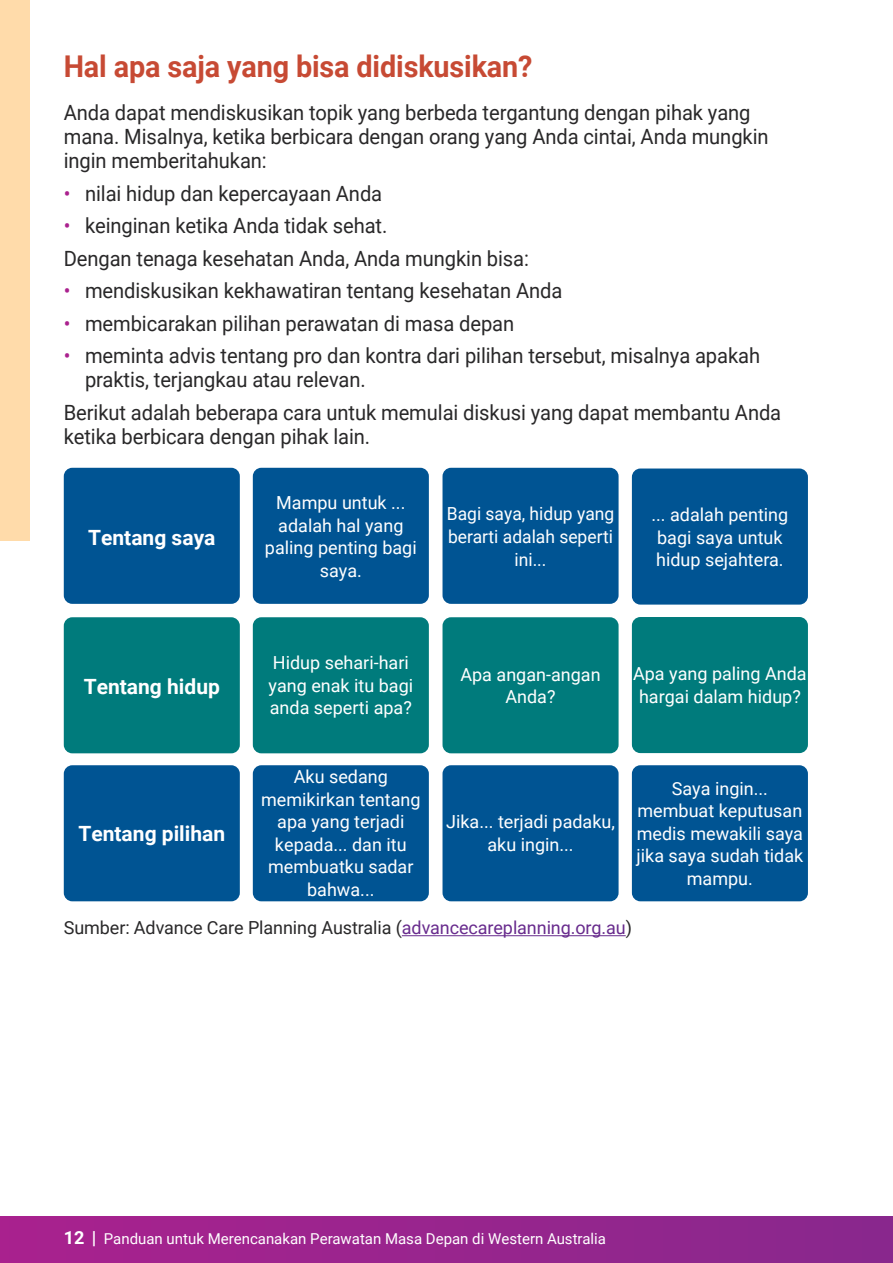
<style>
.page{position:relative;width:893px;height:1263px;background:#fff}
.page>*{position:absolute;margin:0;border:0;box-sizing:border-box;transform-origin:0 0}
.t1{font:700 30px "Roboto";letter-spacing:-.005em;color:#c74a34;scale:.96 1}
.t2{font:21px/24px "Roboto";letter-spacing:-.005em;color:#292829;scale:.96 1}
.t3{font:700 21px "Roboto";color:#fff}
.t4{font:18px/22.5px "Roboto";color:#fff;text-align:center}
.t5{font:18px "Roboto";letter-spacing:-.005em;color:#292829}
.t6{font:15px "Roboto";color:#fff}
.s1{color:#aa218e}
.s2{color:#682b8d}
.s3{font-weight:700;font-size:18px}
</style>
<div class="page">
<div style="left:0;top:1216px;width:893px;height:47px;background:linear-gradient(to right,#a9218e,#88288d)"></div>
<hr style="left:402px;top:935px;width:224px;height:1px;background:#682b8d">
<div style="left:632px;top:617px;width:176px;height:136px;background:#007b7c;border-radius:9px"></div>
<div style="left:442px;top:617px;width:177px;height:136px;background:#007b7c;border-radius:9px"></div>
<div style="left:253px;top:617px;width:176px;height:136px;background:#007b7c;border-radius:9px"></div>
<div style="left:64px;top:617px;width:176px;height:136px;background:#007b7c;border-radius:9px"></div>
<div style="left:253px;top:468px;width:176px;height:136px;background:#005493;border-radius:9px"></div>
<div style="left:442px;top:765px;width:177px;height:136px;background:#005493;border-radius:9px"></div>
<div style="left:253px;top:765px;width:176px;height:136px;background:#005493;border-radius:9px"></div>
<div style="left:632px;top:468px;width:176px;height:137px;background:#005493;border-radius:9px"></div>
<div style="left:442px;top:468px;width:177px;height:136px;background:#005493;border-radius:9px"></div>
<div style="left:632px;top:765px;width:176px;height:136px;background:#005493;border-radius:9px"></div>
<div style="left:64px;top:765px;width:176px;height:136px;background:#005493;border-radius:9px"></div>
<div style="left:64px;top:468px;width:176px;height:136px;background:#005493;border-radius:9px"></div>
<div style="left:0;top:0;width:30px;height:540px;background:#ffdbaa"></div>
<h1 class="t1" style="left:64px;top:46px;width:490px">Hal apa saja yang bisa didiskusikan?</h1>
<p class="t2" style="left:64px;top:100px;width:736px">Anda dapat mendiskusikan topik yang berbeda tergantung dengan pihak yang mana. Misalnya, ketika berbicara dengan orang yang Anda cintai, Anda mungkin ingin memberitahukan:</p>
<p class="t2" style="left:64px;top:180px;width:333px"><span class="s1">•</span> nilai hidup dan kepercayaan Anda</p>
<p class="t2" style="left:64px;top:208px;width:486px;line-height:32.5px"><span class="s1">•</span> keinginan ketika Anda tidak sehat.<br>Dengan tenaga kesehatan Anda, Anda mungkin bisa:</p>
<p class="t2" style="left:64px;top:278px;width:521px"><span class="s1">•</span> mendiskusikan kekhawatiran tentang kesehatan Anda</p>
<p class="t2" style="left:64px;top:310px;width:471px"><span class="s1">•</span> membicarakan pilihan perawatan di masa depan</p>
<p class="t2" style="left:85px;top:343px;width:705px;text-indent:-21px"><span class="s1">•</span> meminta advis tentang pro dan kontra dari pilihan tersebut, misalnya apakah praktis, terjangkau atau relevan.</p>
<p class="t2" style="left:64px;top:399px;width:749px">Berikut adalah beberapa cara untuk memulai diskusi yang dapat membantu Anda ketika berbicara dengan pihak lain.</p>
<p class="t3" style="left:88px;top:522px;width:129px">Tentang saya</p>
<p class="t4" style="left:265px;top:491px;width:153px">Mampu untuk ... adalah hal yang paling penting bagi saya.</p>
<p class="t4" style="left:447px;top:502px;width:169px">Bagi saya, hidup yang berarti adalah seperti ini...</p>
<p class="t4" style="left:651px;top:503px;width:138px;text-align:left">... adalah penting bagi saya untuk hidup sejahtera.</p>
<p class="t4" style="left:269px;top:651px;width:146px;text-align:left">Hidup sehari-hari yang enak itu bagi anda seperti apa?</p>
<p class="t3" style="left:84px;top:671px;width:138px">Tentang hidup</p>
<p class="t4" style="left:633px;top:662px;width:175px">Apa yang paling Anda hargai dalam hidup?</p>
<p class="t4" style="left:460px;top:662px;width:142px">Apa angan-angan<br>Anda?</p>
<p class="t3" style="left:78px;top:819px;width:148px">Tentang pilihan</p>
<p class="t4" style="left:261px;top:765px;width:161px">Aku sedang memikirkan tentang apa yang terjadi kepada... dan itu membuatku sadar bahwa...</p>
<p class="t4" style="left:446px;top:810px;width:170px">Jika... terjadi padaku, aku ingin...</p>
<p class="t4" style="left:637px;top:776px;width:168px">Saya ingin... membuat keputusan medis mewakili saya jika saya sudah tidak mampu.</p>
<p class="t5" style="left:64px;top:915px;width:570px">Sumber: Advance Care Planning Australia (<span class="s2">advancecareplanning.org.au</span>)</p>
<p class="t6" style="left:64px;top:1228px;width:544px"><span class="s3">12 |</span> Panduan untuk Merencanakan Perawatan Masa Depan di Western Australia</p>
</div>
